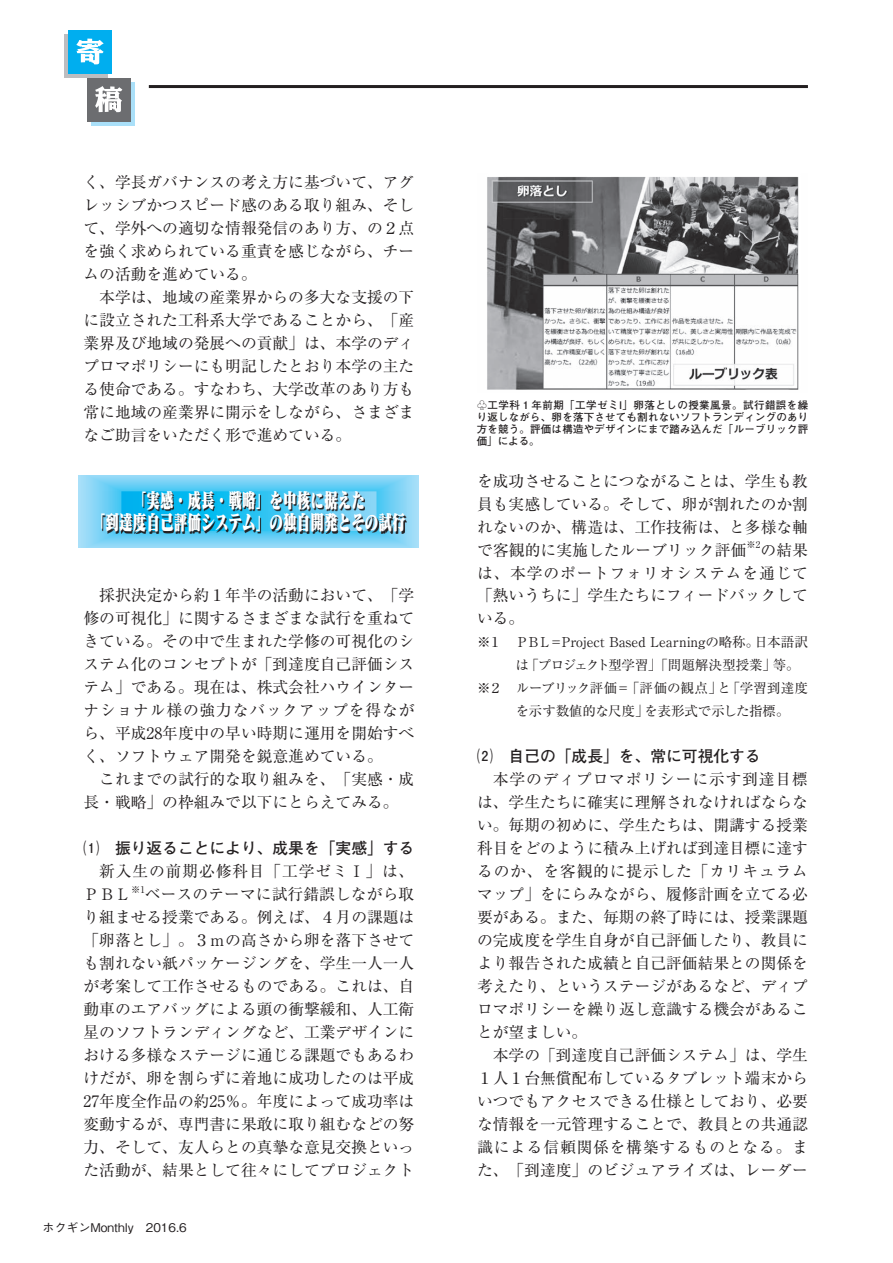
<style>
.page{position:relative;width:893px;height:1263px;background:#fff}
.page>*{position:absolute;margin:0;border:0;box-sizing:border-box;transform-origin:0 0}
.t1{font:21px/22.5px "Matisse Pro UB";color:#fff;text-align:center;scale:.65 1}
.t2{font:15.75px/23px "Ryumin Pro";color:#231f20;text-align:justify}
.t3{font:700 15.75px "Futo Go B101 Pro";color:#231f20}
.t4{font:15.75px/23px "Ryumin Pro";letter-spacing:.055em;color:#231f20}
.t5{font:13.5px "Ryumin Pro";letter-spacing:-.01em;color:#231f20}
.t6{font:500 12px "Gothic BBB Pro";color:#231f20}
.t7{font:700 10.5px/12px "Futo Go B101 Pro";letter-spacing:.02em;color:#231f20;text-align:justify}
.t8{font:9.15px "Ryumin Pro";color:#231f20}
</style>
<div class="page">
<hr style="left:149px;top:85px;width:659px;height:3px;background:#231f20">
<div style="left:64px;top:34px;width:43px;height:44px;background:#bcbdc0"></div>
<div style="left:68px;top:30px;width:44px;height:43px;background:#00aeef"></div>
<div style="left:91px;top:83px;width:44px;height:43px;background:#aae0f9"></div>
<div style="left:87px;top:78px;width:43px;height:44px;background:#6c6d70"></div>
<svg style="left:76px;top:39px;width:28px;height:25px"></svg>
<svg style="left:95px;top:86px;width:27px;height:26px"></svg>
<div style="left:89px;top:476px;width:320px;height:70px;background:#8bd7f7"></div>
<div style="left:98px;top:480px;width:302px;height:62px;background:#81d4f7"></div>
<div style="left:100px;top:481px;width:297px;height:60px;background:#7cd3f6"></div>
<div style="left:102px;top:482px;width:294px;height:58px;background:#6ed0f6"></div>
<div style="left:109px;top:486px;width:280px;height:51px;background:#65cef5"></div>
<div style="left:111px;top:486px;width:276px;height:50px;background:#60cdf5"></div>
<div style="left:113px;top:487px;width:272px;height:48px;background:#5accf5"></div>
<div style="left:115px;top:488px;width:268px;height:46px;background:#53cbf5"></div>
<svg style="left:116px;top:533px;width:266px;height:1px"></svg>
<div style="left:118px;top:489px;width:262px;height:44px;background:#4cc9f4"></div>
<div style="left:119px;top:490px;width:260px;height:42px;background:#47c9f4"></div>
<svg style="left:103px;top:491px;width:304px;height:42px"></svg>
<img style="left:487px;top:176px;width:312px;height:214px">
<p class="t2" style="left:84px;top:169px;width:332px">く、学長ガバナンスの考え方に基づいて、アグレッシブかつスピード感のある取り組み、そして、学外への適切な情報発信のあり方、の２点を強く求められている重責を感じながら、チームの活動を進めている。</p>
<p class="t2" style="left:84px;top:284px;width:332px;text-indent:16px">本学は、地域の産業界からの多大な支援の下に設立された工科系大学であることから、「産業界及び地域の発展への貢献」は、本学のディプロマポリシーにも明記したとおり本学の主たる使命である。すなわち、大学改革のあり方も常に地域の産業界に開示をしながら、さまざまなご助言をいただく形で進めている。</p>
<h1 class="t1" style="left:92px;top:488px;width:485px">「実感・成長・戦略」を中核に据えた<br>「到達度自己評価システム」の独自開発とその試行</h1>
<p class="t2" style="left:84px;top:583px;width:332px;text-indent:16px">採択決定から約１年半の活動において、「学修の可視化」に関するさまざまな試行を重ねてきている。その中で生まれた学修の可視化のシステム化のコンセプトが「到達度自己評価システム」である。現在は、株式会社ハウインターナショナル様の強力なバックアップを得ながら、平成28年度中の早い時期に運用を開始すべく、ソフトウェア開発を鋭意進めている。</p>
<p class="t2" style="left:84px;top:767px;width:332px;text-indent:16px">これまでの試行的な取り組みを、「実感・成長・戦略」の枠組みで以下にとらえてみる。</p>
<p class="t3" style="left:84px;top:836px;width:332px">⑴　振り返ることにより、成果を「実感」する</p>
<p class="t4" style="left:84px;top:859px;width:332px;text-indent:16px">新入生の前期必修科目「工学ゼミⅠ」は、<br>ＰＢＬ</p>
<p class="t8" style="left:131px;top:882px;width:15px">※1</p>
<p class="t2" style="left:84px;top:882px;width:332px;text-indent:61px">ベースのテーマに試行錯誤しながら取り組ませる授業である。例えば、４月の課題は「卵落とし」。３ｍの高さから卵を落下させても割れない紙パッケージングを、学生一人一人が考案して工作させるものである。これは、自動車のエアバッグによる頭の衝撃緩和、人工衛星のソフトランディングなど、工業デザインにおける多様なステージに通じる課題でもあるわけだが、卵を割らずに着地に成功したのは平成27年度全作品の約25％。年度によって成功率は変動するが、専門書に果敢に取り組むなどの努力、そして、友人らとの真摯な意見交換といった活動が、結果として往々にしてプロジェクト</p>
<p class="t6" style="left:43px;top:1217px;width:146px">ホクギンMonthly　2016.6</p>
<p class="t7" style="left:477px;top:397px;width:333px">♧工学科１年前期「工学ゼミI」卵落としの授業風景。試行錯誤を繰り返しながら、卵を落下させても割れないソフトランディングのあり方を競う。評価は構造やデザインにまで踏み込んだ「ルーブリック評価」による。</p>
<p class="t2" style="left:477px;top:468px;width:332px">を成功させることにつながることは、学生も教員も実感している。そして、卵が割れたのか割れないのか、構造は、工作技術は、と多様な軸で客観的に実施したルーブリック評価</p>
<p class="t8" style="left:747px;top:537px;width:15px">※2</p>
<p class="t2" style="left:477px;top:537px;width:332px;text-indent:283px">の結果は、本学のポートフォリオシステムを通じて「熱いうちに」学生たちにフィードバックしている。</p>
<p class="t5" style="left:477px;top:631px;width:332px">※１　ＰＢＬ＝Project Based Learningの略称。日本語訳</p>
<p class="t5" style="left:516px;top:654px;width:285px">は「プロジェクト型学習」「問題解決型授業」等。</p>
<p class="t5" style="left:477px;top:677px;width:332px">※２　ルーブリック評価＝「評価の観点」と「学習到達度</p>
<p class="t5" style="left:516px;top:700px;width:275px">を示す数値的な尺度」を表形式で示した指標。</p>
<p class="t3" style="left:477px;top:744px;width:285px">⑵　自己の「成長」を、常に可視化する</p>
<p class="t2" style="left:477px;top:767px;width:332px;text-indent:16px">本学のディプロマポリシーに示す到達目標は、学生たちに確実に理解されなければならない。毎期の初めに、学生たちは、開講する授業科目をどのように積み上げれば到達目標に達するのか、を客観的に提示した「カリキュラムマップ」をにらみながら、履修計画を立てる必要がある。また、毎期の終了時には、授業課題の完成度を学生自身が自己評価したり、教員により報告された成績と自己評価結果との関係を考えたり、というステージがあるなど、ディプロマポリシーを繰り返し意識する機会があることが望ましい。</p>
<p class="t2" style="left:477px;top:1043px;width:332px;text-indent:16px">本学の「到達度自己評価システム」は、学生１人１台無償配布しているタブレット端末からいつでもアクセスできる仕様としており、必要な情報を一元管理することで、教員との共通認識による信頼関係を構築するものとなる。また、「到達度」のビジュアライズは、レーダー</p>
</div>
